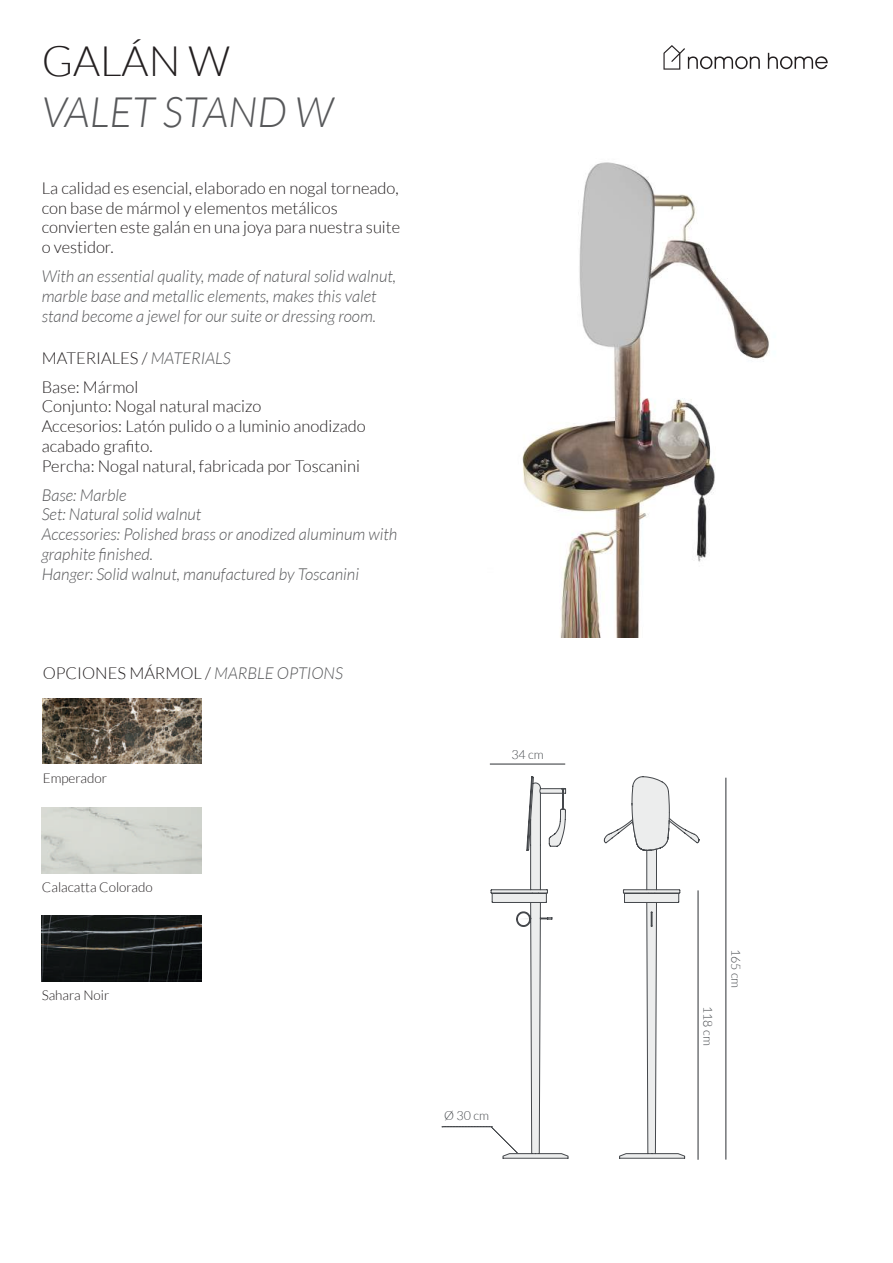
<style>
.page{position:relative;width:893px;height:1263px;background:#fff}
.page>*{position:absolute;margin:0;border:0;box-sizing:border-box;transform-origin:0 0}
.t1{font:italic 300 42px "Lato";color:#57585a}
.t2{font:300 42px "Lato";color:#231f20}
.t3{font:300 16.5px/19.8px "Lato";color:#231f20}
.t4{font:italic 300 16.5px/19.8px "Lato";color:#57585a}
.t5{font:300 13.5px "Lato";color:#231f20}
.t6{font:300 12.45px "Lato";color:#45484c}
.s1{font-style:italic;color:#57585a}
</style>
<div class="page">
<img style="left:42px;top:698px;width:159px;height:66px">
<img style="left:42px;top:808px;width:160px;height:65px">
<img style="left:42px;top:916px;width:160px;height:65px">
<svg style="left:768px;top:53px;width:60px;height:17px"></svg>
<svg style="left:663px;top:45px;width:97px;height:25px"></svg>
<img style="left:522px;top:162px;width:248px;height:475px">
<hr style="left:697px;top:890px;width:2px;height:270px;background:#45484c">
<hr style="left:725px;top:778px;width:1px;height:381px;background:#45484c">
<hr style="left:490px;top:763px;width:75px;height:2px;background:#45484c">
<svg style="left:490px;top:776px;width:209px;height:383px"></svg>
<svg style="left:604px;top:777px;width:95px;height:381px"></svg>
<h1 class="t2" style="left:42px;top:39px;width:190px">GALÁN W</h1>
<h1 class="t1" style="left:42px;top:89px;width:293px">VALET STAND W</h1>
<p class="t3" style="left:42px;top:178px;width:360px">La calidad es esencial, elaborado en nogal torneado, con base de mármol y elementos metálicos convierten este galán en una joya para nuestra suite o vestidor.</p>
<p class="t4" style="left:42px;top:267px;width:356px">With an essential quality, made of natural solid walnut, marble base and metallic elements, makes this valet stand become a jewel for our suite or dressing room.</p>
<p class="t3" style="left:42px;top:344px;width:191px;line-height:28.8px">MATERIALES / <span class="s1">MATERIALS<br></span>Base: Mármol</p>
<p class="t3" style="left:42px;top:397px;width:326px">Conjunto: Nogal natural macizo<br>Accesorios: Latón pulido o a luminio anodizado acabado grafito.<br>Percha: Nogal natural, fabricada por Toscanini</p>
<p class="t4" style="left:42px;top:485px;width:357px">Base: Marble<br>Set: Natural solid walnut<br>Accessories: Polished brass or anodized aluminum with graphite finished.<br>Hanger: Solid walnut, manufactured by Toscanini</p>
<p class="t3" style="left:43px;top:663px;width:302px">OPCIONES MÁRMOL / <span class="s1">MARBLE OPTIONS</span></p>
<p class="t5" style="left:43px;top:771px;width:66px">Emperador</p>
<p class="t5" style="left:42px;top:880px;width:112px">Calacatta Colorado</p>
<p class="t5" style="left:42px;top:988px;width:69px">Sahara Noir</p>
<p class="t6" style="left:511px;top:748px;width:34px">34 cm</p>
<p class="t6" style="left:444px;top:1109px;width:46px">Ø 30 cm</p>
<p class="t6" style="left:715px;top:1006px;width:41px;rotate:90deg">118 cm</p>
<p class="t6" style="left:743px;top:948px;width:41px;rotate:90deg">165 cm</p>
</div>
